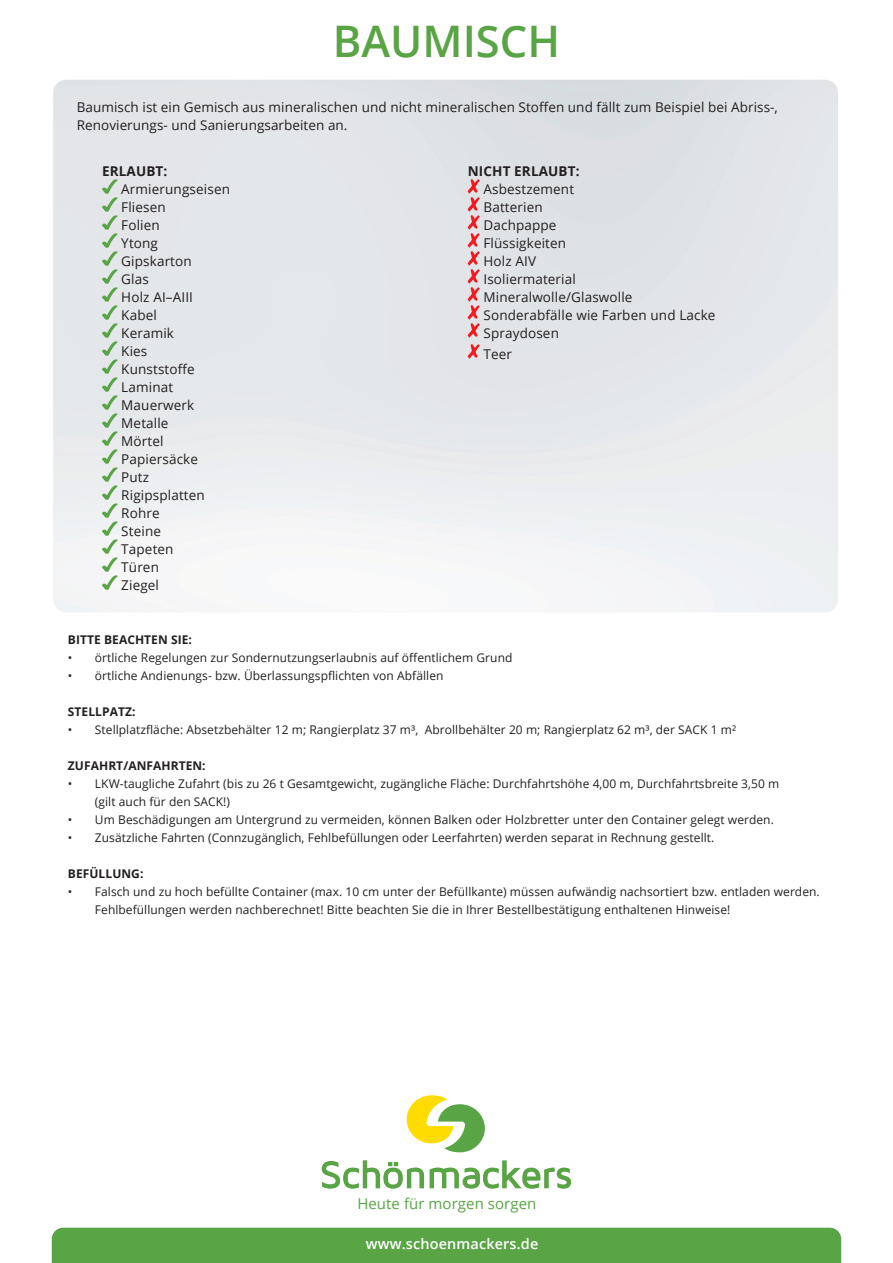
<style>
.page{position:relative;width:893px;height:1263px;background:#fff}
.page>*{position:absolute;margin:0;border:0;box-sizing:border-box;transform-origin:0 0}
.t1{font:600 43.5px "Open Sans";color:#59a445}
.t2{font:15px "Open Sans";letter-spacing:.005em;color:#59a445}
.t3{font:600 14.4px "Open Sans";letter-spacing:.01em;color:#fff}
.t4{font:13.5px/18px "Open Sans";letter-spacing:.01em;color:#231f20}
.t5{font:700 13.5px "Open Sans";letter-spacing:.01em;color:#231f20}
.t6{font:12px/18px "Open Sans";letter-spacing:.005em;color:#231f20}
.t7{font:700 12px "Open Sans";letter-spacing:.005em;color:#231f20}
</style>
<div class="page">
<div style="left:52px;top:1228px;width:789px;height:35px;background:#59a445"></div>
<svg style="left:322px;top:1160px;width:102px;height:28px"></svg>
<svg style="left:430px;top:1160px;width:141px;height:29px"></svg>
<svg style="left:407px;top:1095px;width:78px;height:57px"></svg>
<svg style="left:468px;top:179px;width:12px;height:159px;background:#e59b9f"></svg>
<svg style="left:468px;top:344px;width:12px;height:15px"></svg>
<svg style="left:102px;top:179px;width:16px;height:411px;background:#c5d9c4"></svg>
<h1 class="t1" style="left:333px;top:11px;width:229px">BAUMISCH</h1>
<p class="t4" style="left:77px;top:98px;width:703px">Baumisch ist ein Gemisch aus mineralischen und nicht mineralischen Stoffen und fällt zum Beispiel bei Abriss-,<br>Renovierungs- und Sanierungsarbeiten an.</p>
<p class="t5" style="left:102px;top:161px;width:67px">ERLAUBT:</p>
<p class="t4" style="left:121px;top:179px;width:110px">Armierungseisen<br>Fliesen<br>Folien<br>Ytong<br>Gipskarton<br>Glas<br>Holz AI–AIII<br>Kabel<br>Keramik<br>Kies<br>Kunststoffe<br>Laminat<br>Mauerwerk<br>Metalle<br>Mörtel<br>Papiersäcke<br>Putz<br>Rigipsplatten<br>Rohre<br>Steine<br>Tapeten<br>Türen<br>Ziegel</p>
<p class="t5" style="left:468px;top:161px;width:113px">NICHT ERLAUBT:</p>
<p class="t4" style="left:483px;top:179px;width:234px">Asbestzement<br>Batterien<br>Dachpappe<br>Flüssigkeiten<br>Holz AIV<br>Isoliermaterial<br>Mineralwolle/Glaswolle<br>Sonderabfälle wie Farben und Lacke<br>Spraydosen</p>
<p class="t4" style="left:483px;top:344px;width:30px">Teer</p>
<p class="t7" style="left:68px;top:631px;width:126px">BITTE BEACHTEN SIE:</p>
<p class="t6" style="left:68px;top:648px;width:446px">• örtliche Regelungen zur Sondernutzungserlaubnis auf öffentlichem Grund</p>
<p class="t6" style="left:68px;top:666px;width:377px">• örtliche Andienungs- bzw. Überlassungspflichten von Abfällen</p>
<p class="t7" style="left:68px;top:703px;width:69px">STELLPATZ:</p>
<p class="t6" style="left:68px;top:720px;width:670px">• Stellplatzfläche: Absetzbehälter 12 m; Rangierplatz 37 m³, Abrollbehälter 20 m; Rangierplatz 62 m³, der SACK 1 m²</p>
<p class="t7" style="left:68px;top:757px;width:139px">ZUFAHRT/ANFAHRTEN:</p>
<p class="t6" style="left:95px;top:774px;width:686px;text-indent:-27px">• LKW-taugliche Zufahrt (bis zu 26 t Gesamtgewicht, zugängliche Fläche: Durchfahrtshöhe 4,00 m, Durchfahrtsbreite 3,50 m (gilt auch für den SACK!)</p>
<p class="t6" style="left:68px;top:810px;width:707px">• Um Beschädigungen am Untergrund zu vermeiden, können Balken oder Holzbretter unter den Container gelegt werden.</p>
<p class="t6" style="left:68px;top:828px;width:648px">• Zusätzliche Fahrten (Connzugänglich, Fehlbefüllungen oder Leerfahrten) werden separat in Rechnung gestellt.</p>
<p class="t7" style="left:68px;top:865px;width:77px">BEFÜLLUNG:</p>
<p class="t6" style="left:95px;top:882px;width:726px;text-indent:-27px">• Falsch und zu hoch befüllte Container (max. 10 cm unter der Befüllkante) müssen aufwändig nachsortiert bzw. entladen werden.<br>Fehlbefüllungen werden nachberechnet! Bitte beachten Sie die in Ihrer Bestellbestätigung enthaltenen Hinweise!</p>
<p class="t2" style="left:357px;top:1193px;width:180px">Heute für morgen sorgen</p>
<p class="t3" style="left:366px;top:1233px;width:174px">www.schoenmackers.de</p>
</div>
